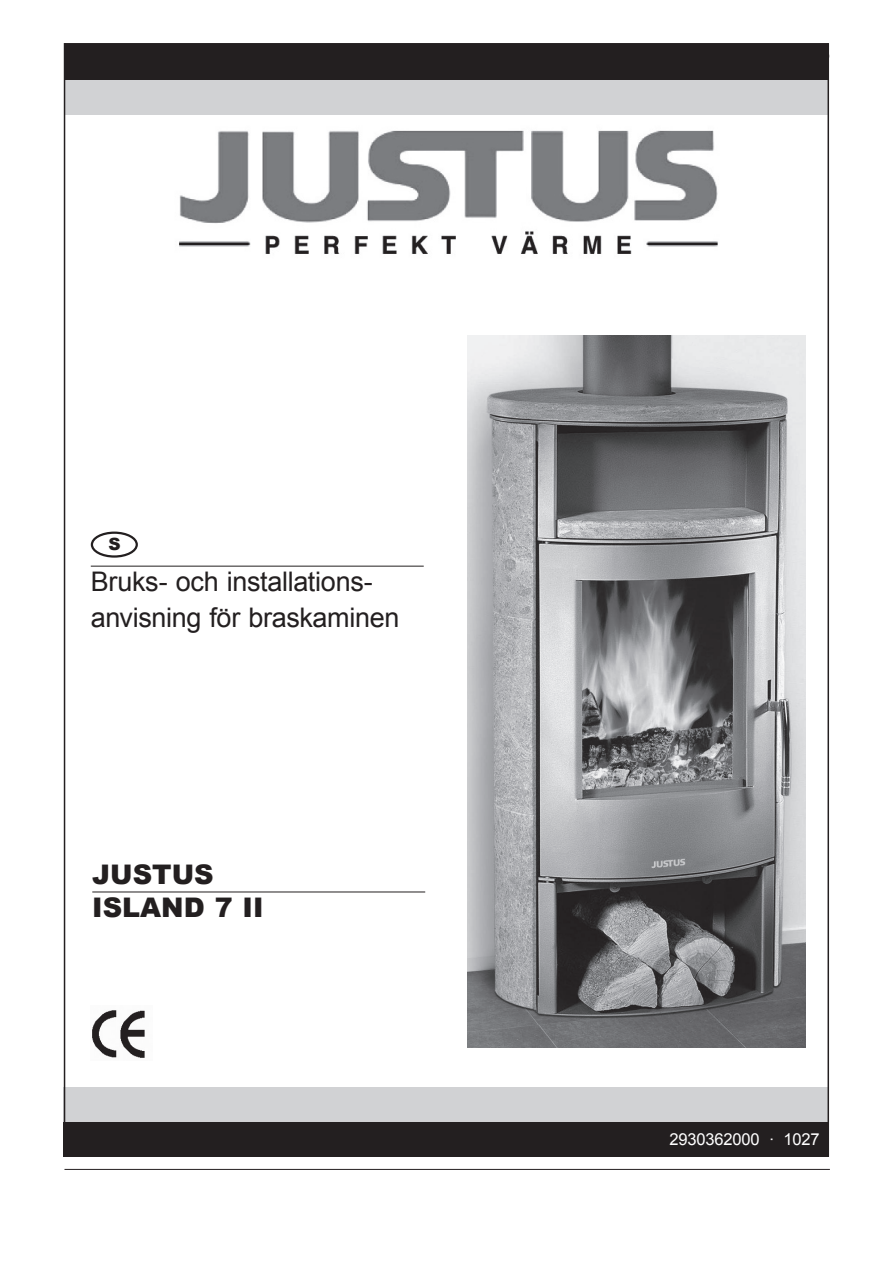
<style>
.page{position:relative;width:893px;height:1263px;background:#fff}
.page>*{position:absolute;margin:0;border:0;box-sizing:border-box;transform-origin:0 0}
.t1{font:27px/36px "Arial";letter-spacing:-.015em;color:#231f20}
.t2{font:900 27px/32.5px "Arial";color:#231f20}
.t3{font:900 16.8px "Arial";color:#231f20}
.t4{font:16.5px "Arial";letter-spacing:-.01em;color:#fff}
</style>
<div class="page">
<div style="left:64px;top:1087px;width:765px;height:70px;background:#d1d2d4"></div>
<img style="left:179px;top:130px;width:539px;height:124px">
<div style="left:65px;top:44px;width:763px;height:71px;background:#d1d2d4"></div>
<div style="left:65px;top:44px;width:763px;height:36px;background:#231f20"></div>
<hr style="left:64px;top:1169px;width:766px;height:1px;background:#231f20">
<div style="left:64px;top:1122px;width:765px;height:35px;background:#231f20"></div>
<img style="left:468px;top:335px;width:338px;height:712px">
<img style="left:92px;top:1010px;width:53px;height:48px">
<hr style="left:92px;top:892px;width:333px;height:1px;background:#231f20">
<div style="left:91px;top:531px;width:47px;height:27px;border:2px solid #231f20;border-radius:50%"></div>
<hr style="left:91px;top:566px;width:333px;height:1px;background:#231f20">
<p class="t3" style="left:108px;top:532px;width:14px">S</p>
<p class="t1" style="left:91px;top:564px;width:310px">Bruks- och installations&shy;anvisning för braskaminen</p>
<p class="t2" style="left:92px;top:857px;width:173px">JUSTUS<br>ISLAND 7 II</p>
<p class="t4" style="left:669px;top:1128px;width:152px">2930362000 · 1027</p>
</div>
